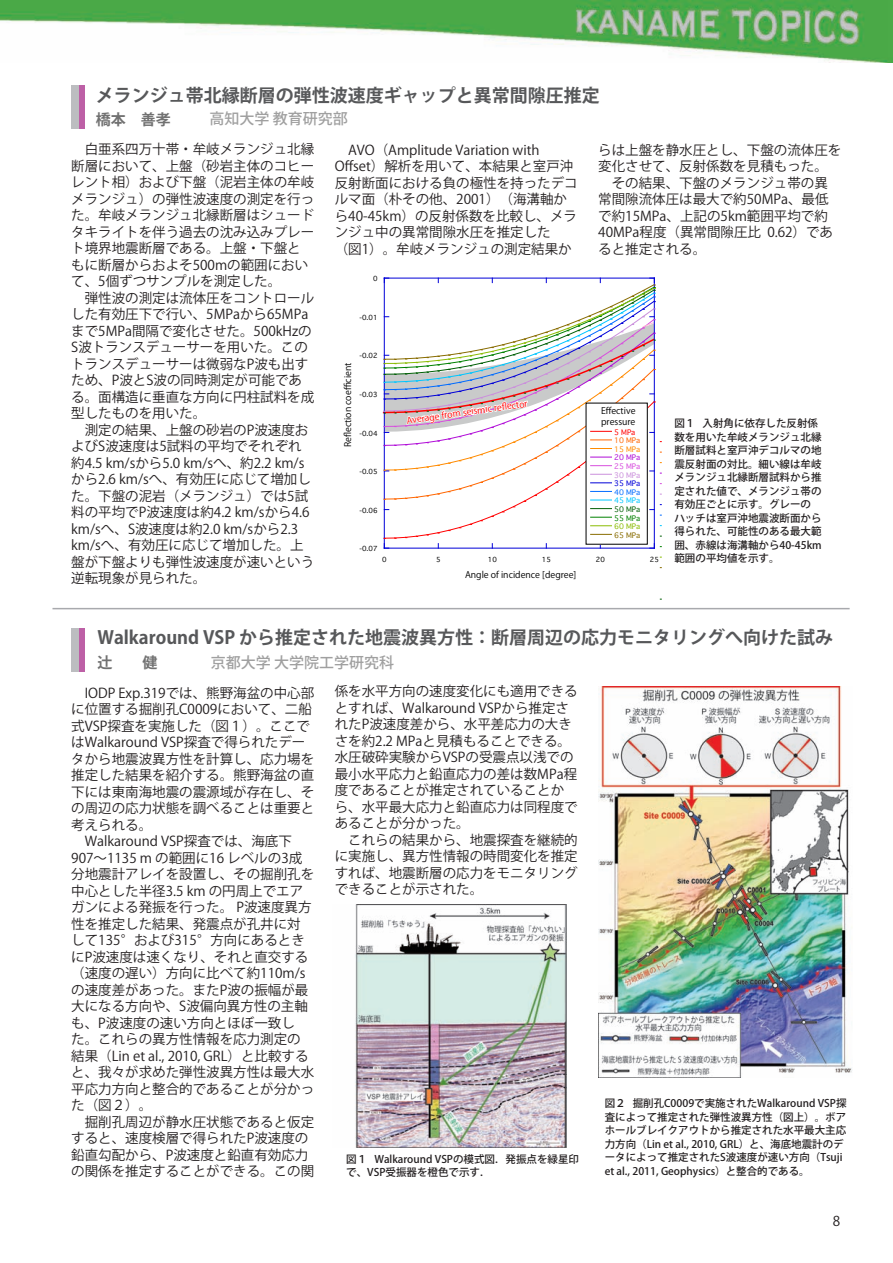
<style>
.page{position:relative;width:893px;height:1263px;background:#fff}
.page>*{position:absolute;margin:0;border:0;box-sizing:border-box;transform-origin:0 0}
.t1{font:700 18px "Koz Go Std";color:#57585a}
.t2{font:500 15px "Koz Go Std";color:#a0a0a0}
.t3{font:700 15px "Koz Go Std";color:#717171}
.t4{font:13.5px/16.5px "Koz Go Pro";color:#231f20}
.t5{font:500 10.5px/13.5px "Koz Go Pro";color:#231f20}
.t6{font:9px "Koz Go Pro";color:#000}
.t7{font:9px "Koz Go Pro";color:#f00}
.t8{font:7.35px "Osaka";color:#f60}
.t9{font:7.35px "Osaka";color:#ff8b00}
.t10{font:7.35px "Osaka";color:#b10dd8}
.t11{font:7.35px "Osaka";color:#d84fde}
.t12{font:7.35px "Osaka";color:#cb90dc}
.t13{font:7.35px "Osaka";color:#0000d8}
.t14{font:7.35px "Osaka";color:#006bff}
.t15{font:7.35px "Osaka";color:#00c6ff}
.t16{font:7.35px "Osaka";color:#005f06}
.t17{font:7.35px "Osaka";color:#008100}
.t18{font:7.35px "Osaka";color:#8abc04}
.t19{font:7.35px "Osaka";color:#886c00}
.t20{font:7.35px "Osaka";color:#ff0101}
.t21{font:6.75px "Osaka";color:#000}
</style>
<div class="page">
<img style="left:0;top:0;width:893px;height:62px">
<img style="left:598px;top:687px;width:254px;height:390px">
<hr style="left:52px;top:608px;width:798px;height:1px;background:#a8a9ad">
<div style="left:71px;top:85px;width:8px;height:43px;background:#bcbdc0"></div>
<div style="left:71px;top:628px;width:8px;height:43px;background:#bcbdc0"></div>
<div style="left:79px;top:85px;width:5px;height:43px;background:#bd60a6"></div>
<div style="left:79px;top:628px;width:5px;height:43px;background:#bd60a6"></div>
<img style="left:355px;top:905px;width:211px;height:242px">
<svg style="left:384px;top:278px;width:277px;height:271px"></svg>
<h1 class="t1" style="left:96px;top:83px;width:506px">メランジュ帯北縁断層の弾性波速度ギャップと異常間隙圧推定</h1>
<p class="t3" style="left:96px;top:110px;width:76px">橋本　善孝</p>
<p class="t2" style="left:209px;top:109px;width:155px">高知大学 教育研究部　</p>
<p class="t4" style="left:71px;top:142px;width:244px">　白亜系四万十帯・牟岐メランジュ北縁断層において、上盤（砂岩主体のコヒーレント相）および下盤（泥岩主体の牟岐メランジュ）の弾性波速度の測定を行った。牟岐メランジュ北縁断層はシュードタキライトを伴う過去の沈み込みプレート境界地震断層である。上盤・下盤ともに断層からおよそ500mの範囲において、5個ずつサンプルを測定した。<br>　弾性波の測定は流体圧をコントロールした有効圧下で行い、5MPaから65MPaまで5MPa間隔で変化させた。500kHzの<br>S波トランスデューサーを用いた。このトランスデューサーは微弱なP波も出すため、P波とS波の同時測定が可能である。面構造に垂直な方向に円柱試料を成型したものを用いた。<br>　測定の結果、上盤の砂岩のP波速度およびS波速度は5試料の平均でそれぞれ約4.5 km/sから5.0 km/sへ、約2.2 km/sから2.6 km/sへ、有効圧に応じて増加した。下盤の泥岩（メランジュ）では5試料の平均でP波速度は約4.2 km/sから4.6 km/sへ、S波速度は約2.0 km/sから2.3 km/sへ、有効圧に応じて増加した。上盤が下盤よりも弾性波速度が速いという逆転現象が見られた。</p>
<p class="t4" style="left:335px;top:142px;width:244px">　AVO（Amplitude Variation with<br>Offset）解析を用いて、本結果と室戸沖反射断面における負の極性を持ったデコルマ面（朴その他、2001）（海溝軸から40-45km）の反射係数を比較し、メランジュ中の異常間隙水圧を推定した<br>（図1）。牟岐メランジュの測定結果か</p>
<p class="t21" style="left:373px;top:274px;width:6px">0</p>
<p class="t21" style="left:360px;top:313px;width:20px">-0.01</p>
<p class="t21" style="left:360px;top:352px;width:20px">-0.02</p>
<p class="t4" style="left:598px;top:142px;width:244px">らは上盤を静水圧とし、下盤の流体圧を変化させて、反射係数を見積もった。　その結果、下盤のメランジュ帯の異常間隙流体圧は最大で約50MPa、最低で約15MPa、上記の5km範囲平均で約<br>40MPa程度（異常間隙圧比 0.62）であると推定される。</p>
<p class="t6" style="left:342px;top:447px;width:86px;rotate:-90deg">Reflection coefficient</p>
<p class="t21" style="left:360px;top:390px;width:20px">-0.03</p>
<p class="t21" style="left:360px;top:429px;width:20px">-0.04</p>
<p class="t21" style="left:360px;top:467px;width:20px">-0.05</p>
<p class="t21" style="left:360px;top:506px;width:20px">-0.06</p>
<p class="t21" style="left:360px;top:544px;width:20px">-0.07</p>
<p class="t7" style="left:406px;top:414px;width:124px;rotate:-8deg">Average from seismic refl ector</p>
<p class="t6" style="left:601px;top:405px;width:36px">Effective</p>
<p class="t6" style="left:601px;top:416px;width:36px">pressure</p>
<p class="t20" style="left:614px;top:427px;width:23px">5 MPa</p>
<p class="t8" style="left:614px;top:436px;width:28px">10 MPa</p>
<p class="t9" style="left:614px;top:444px;width:28px">15 MPa</p>
<p class="t10" style="left:614px;top:453px;width:28px">20 MPa</p>
<p class="t11" style="left:614px;top:462px;width:28px">25 MPa</p>
<p class="t12" style="left:614px;top:470px;width:28px">30 MPa</p>
<p class="t13" style="left:614px;top:479px;width:28px">35 MPa</p>
<p class="t14" style="left:614px;top:487px;width:28px">40 MPa</p>
<p class="t15" style="left:614px;top:496px;width:28px">45 MPa</p>
<p class="t16" style="left:614px;top:505px;width:28px">50 MPa</p>
<p class="t17" style="left:614px;top:513px;width:28px">55 MPa</p>
<p class="t18" style="left:614px;top:522px;width:28px">60 MPa</p>
<p class="t19" style="left:614px;top:530px;width:28px">65 MPa</p>
<p class="t21" style="left:382px;top:556px;width:6px">0</p>
<p class="t21" style="left:436px;top:556px;width:6px">5</p>
<p class="t21" style="left:488px;top:556px;width:11px">10</p>
<p class="t21" style="left:542px;top:556px;width:11px">15</p>
<p class="t21" style="left:596px;top:556px;width:11px">20</p>
<p class="t21" style="left:650px;top:556px;width:11px">25</p>
<p class="t6" style="left:465px;top:569px;width:113px">Angle of incidence [degree]</p>
<p class="t5" style="left:674px;top:417px;width:149px">図１ 入射角に依存した反射係数を用いた牟岐メランジュ北縁断層試料と室戸沖デコルマの地震反射面の対比。細い線は牟岐メランジュ北縁断層試料から推定された値で、メランジュ帯の有効圧ごとに示す。グレーのハッチは室戸沖地震波断面から得られた、可能性のある最大範囲、赤線は海溝軸から40-45km範囲の平均値を示す。</p>
<h1 class="t1" style="left:97px;top:626px;width:737px">Walkaround VSP から推定された地震波異方性：断層周辺の応力モニタリングへ向けた試み</h1>
<p class="t3" style="left:97px;top:653px;width:61px">辻　　健</p>
<p class="t2" style="left:211px;top:653px;width:185px">京都大学 大学院工学研究科</p>
<p class="t4" style="left:71px;top:685px;width:244px">　IODP Exp.319では、熊野海盆の中心部に位置する掘削孔C0009において、二船式VSP探査を実施した（図１）。ここではWalkaround VSP探査で得られたデータから地震波異方性を計算し、応力場を推定した結果を紹介する。熊野海盆の直下には東南海地震の震源域が存在し、その周辺の応力状態を調べることは重要と考えられる。<br>　Walkaround VSP探査では、海底下<br>907〜1135 m の範囲に16 レベルの3成分地震計アレイを設置し、その掘削孔を中心とした半径3.5 km の円周上でエアガンによる発振を行った。 P波速度異方性を推定した結果、発震点が孔井に対して135°および315°方向にあるときにP波速度は速くなり、それと直交する（速度の遅い）方向に比べて約110m/sの速度差があった。またP波の振幅が最大になる方向や、S波偏向異方性の主軸も、P波速度の速い方向とほぼ一致し<br>た。これらの異方性情報を応力測定の結果（Lin et al., 2010, GRL）と比較すると、我々が求めた弾性波異方性は最大水平応力方向と整合的であることが分かった（図２）。<br>　掘削孔周辺が静水圧状態であると仮定すると、速度検層で得られたP波速度の鉛直勾配から、P波速度と鉛直有効応力の関係を推定することができる。この関</p>
<p class="t4" style="left:335px;top:683px;width:244px">係を水平方向の速度変化にも適用できるとすれば、Walkaround VSPから推定されたP波速度差から、水平差応力の大きさを約2.2 MPaと見積もることできる。水圧破砕実験からVSPの受震点以浅での最小水平応力と鉛直応力の差は数MPa程度であることが推定されていることから、水平最大応力と鉛直応力は同程度であることが分かった。<br>　これらの結果から、地震探査を継続的に実施し、異方性情報の時間変化を推定すれば、地震断層の応力をモニタリングできることが示された。</p>
<p class="t5" style="left:346px;top:1152px;width:234px">図１ Walkaround VSPの模式図．発振点を緑星印で、VSP受振器を橙色で示す．</p>
<p class="t5" style="left:605px;top:1097px;width:243px">図２ 掘削孔C0009で実施されたWalkaround VSP探査によって推定された弾性波異方性（図上）。ボアホールブレイクアウトから推定された水平最大主応力方向（Lin et al., 2010, GRL）と、海底地震計のデータによって推定されたS波速度が速い方向（Tsuji et al., 2011, Geophysics）と整合的である。</p>
<p class="t4" style="left:833px;top:1213px;width:9px">8</p>
</div>
